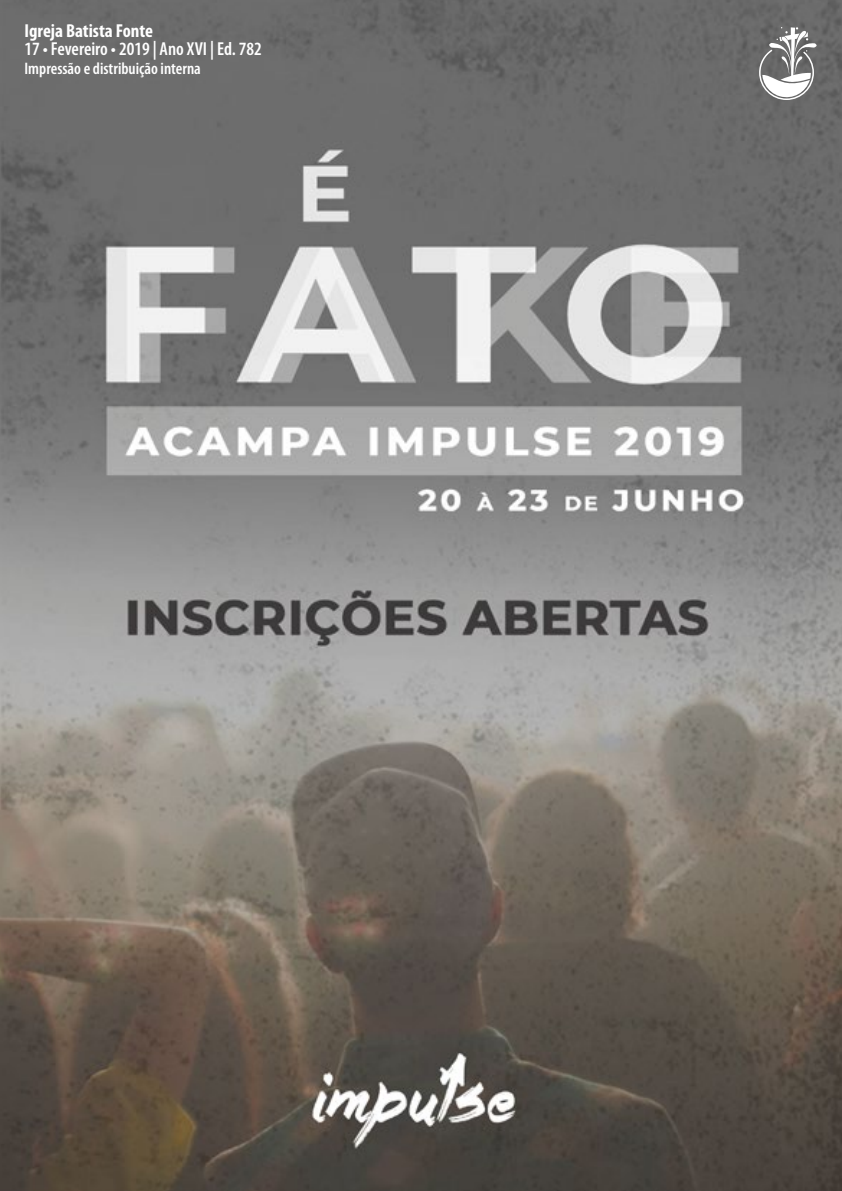
<style>
.page{position:relative;width:842px;height:1191px;background:#fff}
.page>*{position:absolute;margin:0;border:0;box-sizing:border-box;transform-origin:0 0}
.t1{font:600 condensed 18.8px "Myriad Pro";color:#fff}
.t2{font:700 condensed 18.8px "Myriad Pro";color:#fff}
.t3{font:600 condensed 16.8px "Myriad Pro";color:#fff}
</style>
<div class="page">
<img style="left:0;top:0;width:842px;height:1191px">
<svg style="left:759px;top:27px;width:60px;height:73px"></svg>
<p class="t2" style="left:25px;top:18px;width:130px">Igreja Batista Fonte</p>
<p class="t1" style="left:25px;top:37px;width:239px">17 • Fevereiro • 2019 | Ano XVI | Ed. 782</p>
<p class="t3" style="left:25px;top:58px;width:178px">Impressão e distribuição interna</p>
</div>
